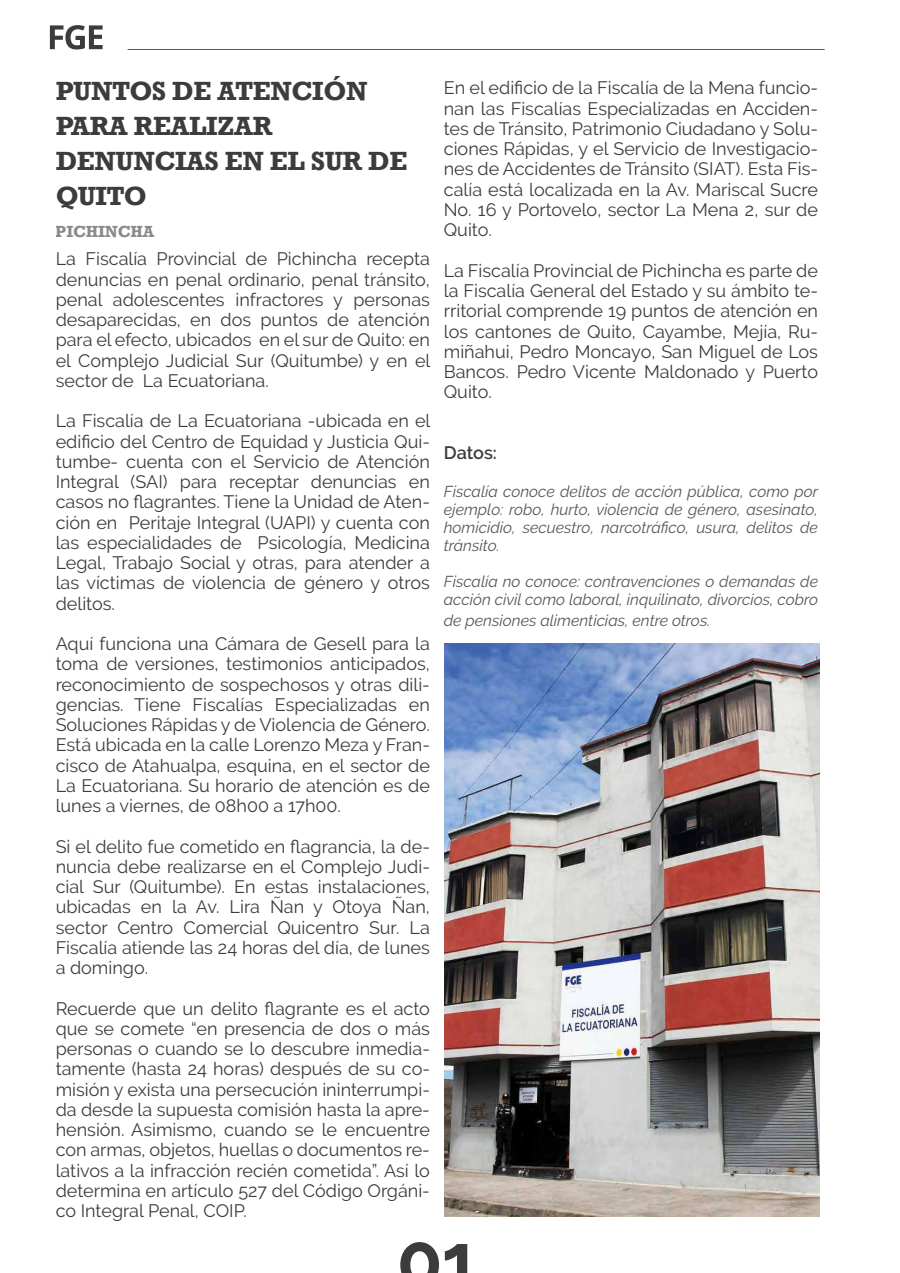
<style>
.page{position:relative;width:900px;height:1273px;background:#fff}
.page>*{position:absolute;margin:0;border:0;box-sizing:border-box;transform-origin:0 0}
.t1{font:700 75px "Raleway";color:#3c3c3b}
.t2{font:700 27px/35.2px "Rockwell";letter-spacing:-.015em;color:#3c3c3b}
.t3{font:18px/20.2px "Raleway";color:#3c3c3b;text-align:justify}
.t4{font:600 18px "Raleway";color:#3c3c3b}
.t5{font:700 16.5px "Rockwell";letter-spacing:-.015em;color:#3c3c3b}
.t6{font:italic 15.75px/18px "Raleway";color:#575756;text-align:justify}
</style>
<div class="page">
<hr style="left:128px;top:49px;width:697px;height:1px;background:#575756">
<svg style="left:50px;top:25px;width:53px;height:24px"></svg>
<img style="left:445px;top:644px;width:374px;height:572px">
<h2 class="t2" style="left:56px;top:73px;width:353px">PUNTOS DE ATENCIÓN<br>PARA REALIZAR<br>DENUNCIAS EN EL SUR DE<br>QUITO</h2>
<p class="t5" style="left:56px;top:221px;width:100px">PICHINCHA</p>
<p class="t3" style="left:56px;top:249px;width:376px">La Fiscalía Provincial de Pichincha recepta denuncias en penal ordinario, penal tránsito, penal adolescentes infractores y personas desaparecidas, en dos puntos de atención para el efecto, ubicados en el sur de Quito: en el Complejo Judicial Sur (Quitumbe) y en el sector de La Ecuatoriana.</p>
<p class="t3" style="left:56px;top:411px;width:376px">La Fiscalía de La Ecuatoriana -ubicada en el edificio del Centro de Equidad y Justicia Qui&shy;tumbe- cuenta con el Servicio de Atención Integral (SAI) para receptar denuncias en casos no flagrantes. Tiene la Unidad de Aten&shy;ción en Peritaje Integral (UAPI) y cuenta con las especialidades de Psicología, Medicina Legal, Trabajo Social y otras, para atender a las víctimas de violencia de género y otros delitos.</p>
<p class="t3" style="left:56px;top:633px;width:376px">Aquí funciona una Cámara de Gesell para la toma de versiones, testimonios anticipados, reconocimiento de sospechosos y otras dili&shy;gencias. Tiene Fiscalías Especializadas en Soluciones Rápidas y de Violencia de Género.<br>Está ubicada en la calle Lorenzo Meza y Fran&shy;cisco de Atahualpa, esquina, en el sector de La Ecuatoriana. Su horario de atención es de lunes a viernes, de 08h00 a 17h00.</p>
<p class="t3" style="left:56px;top:836px;width:376px">Si el delito fue cometido en flagrancia, la de&shy;nuncia debe realizarse en el Complejo Judi&shy;cial Sur (Quitumbe). En estas instalaciones, ubicadas en la Av. Lira Ñan y Otoya Ñan, sector Centro Comercial Quicentro Sur. La Fiscalía atiende las 24 horas del día, de lunes a domingo.</p>
<p class="t3" style="left:56px;top:998px;width:376px">Recuerde que un delito flagrante es el acto que se comete “en presencia de dos o más personas o cuando se lo descubre inmedia&shy;tamente (hasta 24 horas) después de su co&shy;misión y exista una persecución ininterrumpi&shy;da desde la supuesta comisión hasta la apre&shy;hensión. Asimismo, cuando se le encuentre con armas, objetos, huellas o documentos re&shy;lativos a la infracción recién cometida”. Así lo determina en artículo 527 del Código Orgáni&shy;co Integral Penal, COIP.</p>
<p class="t3" style="left:444px;top:78px;width:376px">En el edificio de la Fiscalía de la Mena funcio&shy;nan las Fiscalías Especializadas en Acciden&shy;tes de Tránsito, Patrimonio Ciudadano y Solu&shy;ciones Rápidas, y el Servicio de Investigacio&shy;nes de Accidentes de Tránsito (SIAT). Esta Fis&shy;calía está localizada en la Av. Mariscal Sucre No. 16 y Portovelo, sector La Mena 2, sur de Quito.</p>
<p class="t3" style="left:444px;top:260px;width:376px">La Fiscalía Provincial de Pichincha es parte de la Fiscalía General del Estado y su ámbito te&shy;rritorial comprende 19 puntos de atención en los cantones de Quito, Cayambe, Mejía, Ru&shy;miñahui, Pedro Moncayo, San Miguel de Los Bancos. Pedro Vicente Maldonado y Puerto Quito.</p>
<p class="t4" style="left:444px;top:442px;width:55px">Datos:</p>
<p class="t6" style="left:444px;top:483px;width:376px">Fiscalía conoce delitos de acción pública, como por ejemplo: robo, hurto, violencia de género, asesinato, homicidio, secuestro, narcotráfico, usura, delitos de tránsito.</p>
<p class="t6" style="left:444px;top:573px;width:376px">Fiscalía no conoce: contravenciones o demandas de acción civil como laboral, inquilinato, divorcios, cobro</p>
<p class="t6" style="left:444px;top:611px;width:268px">de pensiones alimenticias, entre otros.</p>
<h1 class="t1" style="left:397px;top:1217px;width:83px">01</h1>
</div>
